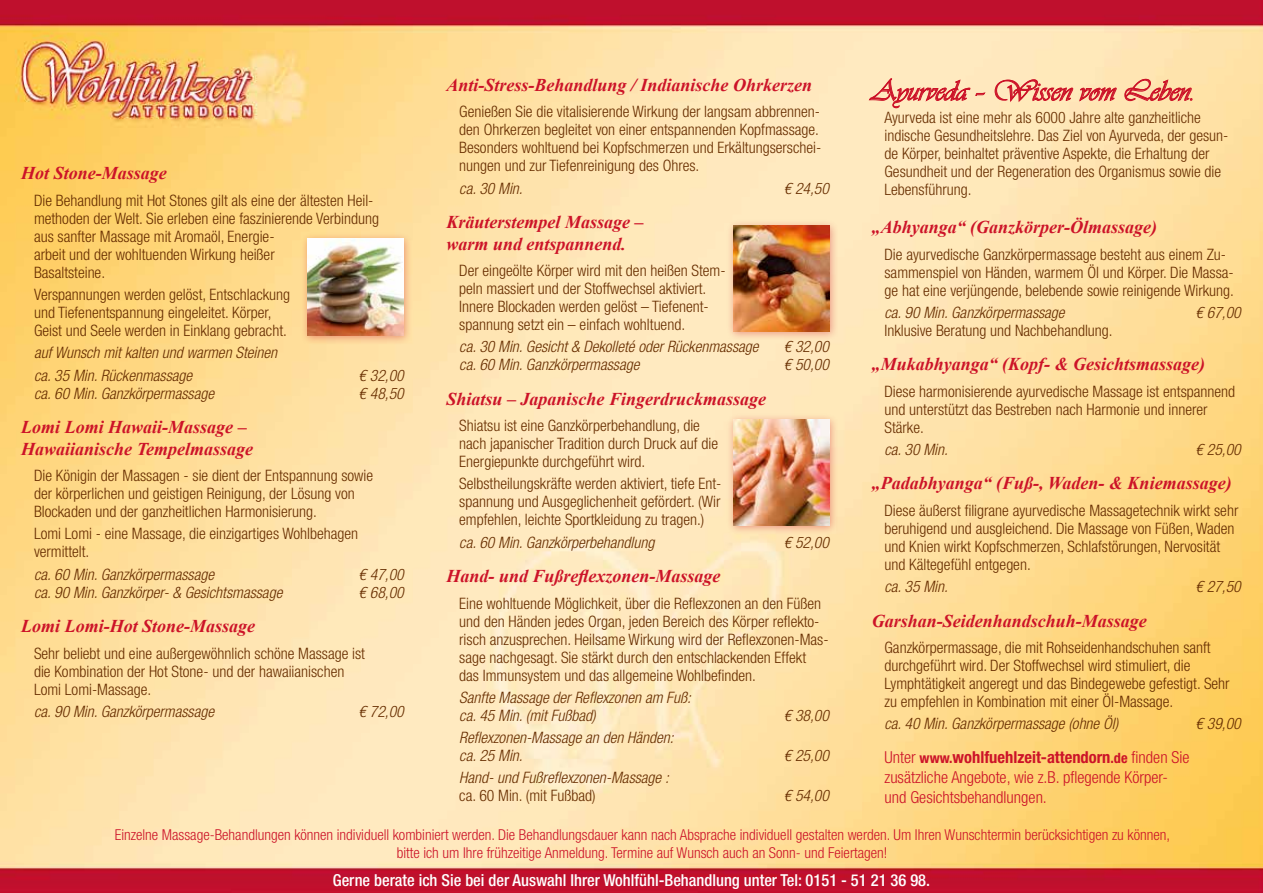
<style>
.page{position:relative;width:1263px;height:893px;background:#fff}
.page>*{position:absolute;margin:0;border:0;box-sizing:border-box;transform-origin:0 0}
.t1{font:30px "Vivaldi D";color:#cc1328}
.t2{font:italic 700 18px/21.6px "Times New Roman";color:#cc1328}
.t3{font:300 condensed 16.5px/19.8px "Helvetica Neue LT Std";color:#cc1328}
.t4{font:500 condensed 16.5px "Helvetica Neue LT Std";color:#fff}
.t5{font:300 condensed 15.75px/18px "Helvetica Neue LT Std";color:#672d00}
.t6{font:italic 300 condensed 15.75px/18px "Helvetica Neue LT Std";color:#672d00}
.t7{font:300 condensed 15px/18px "Helvetica Neue LT Std";color:#cc1328;text-align:center}
.s1{font-weight:700;font-size:14.25px}
.s2{font-weight:700}
</style>
<div class="page">
<img style="left:0;top:0;width:1263px;height:893px">
<svg style="left:868px;top:78px;width:117px;height:30px;background:#f4bfa1"></svg>
<svg style="left:994px;top:79px;width:79px;height:23px;background:#efa78e"></svg>
<svg style="left:1079px;top:87px;width:38px;height:15px"></svg>
<svg style="left:1124px;top:79px;width:69px;height:23px;background:#efa486"></svg>
<div style="left:301px;top:232px;width:112px;height:114px;background:#cc1328;opacity:.4"></div>
<img style="left:308px;top:238px;width:95px;height:98px">
<div style="left:726px;top:219px;width:112px;height:122px;background:#cc1328;opacity:.4"></div>
<img style="left:733px;top:225px;width:96px;height:106px">
<div style="left:726px;top:413px;width:113px;height:122px;background:#cc1328;opacity:.4"></div>
<img style="left:733px;top:420px;width:96px;height:105px">
<h1 class="t1" style="left:872px;top:73px;width:325px">Ayurveda – Wissen vom Leben.</h1>
<p class="t5" style="left:884px;top:108px;width:345px">Ayurveda ist eine mehr als 6000 Jahre alte ganzheitliche indische Gesundheitslehre. Das Ziel von Ayurveda, der gesun&shy;de Körper, beinhaltet präventive Aspekte, die Erhaltung der Gesundheit und der Regeneration des Organismus sowie die Lebensführung.</p>
<p class="t2" style="left:872px;top:216px;width:287px">„Abhyanga“ (Ganzkörper-Ölmassage)</p>
<p class="t5" style="left:884px;top:245px;width:351px">Die ayurvedische Ganzkörpermassage besteht aus einem Zu&shy;sammenspiel von Händen, warmem Öl und Körper. Die Massa&shy;ge hat eine verjüngende, belebende sowie reinigende Wirkung.</p>
<p class="t6" style="left:884px;top:304px;width:182px">ca. 90 Min. Ganzkörpermassage</p>
<p class="t6" style="left:1195px;top:304px;width:47px">€ 67,00</p>
<p class="t5" style="left:884px;top:321px;width:230px">Inklusive Beratung und Nachbehandlung.</p>
<p class="t2" style="left:872px;top:353px;width:335px">„Mukabhyanga“ (Kopf- &amp; Gesichtsmassage)</p>
<p class="t5" style="left:884px;top:382px;width:352px">Diese harmonisierende ayurvedische Massage ist entspannend und unterstützt das Bestreben nach Harmonie und innerer<br>Stärke.</p>
<p class="t6" style="left:884px;top:441px;width:65px">ca. 30 Min.</p>
<p class="t6" style="left:1195px;top:441px;width:47px">€ 25,00</p>
<p class="t2" style="left:872px;top:472px;width:361px">„Padabhyanga“ (Fuß-, Waden- &amp; Kniemassage)</p>
<p class="t5" style="left:884px;top:501px;width:355px">Diese äußerst filigrane ayurvedische Massagetechnik wirkt sehr beruhigend und ausgleichend. Die Massage von Füßen, Waden und Knien wirkt Kopfschmerzen, Schlafstörungen, Nervosität und Kältegefühl entgegen.</p>
<p class="t6" style="left:884px;top:578px;width:65px">ca. 35 Min.</p>
<p class="t6" style="left:1195px;top:578px;width:47px">€ 27,50</p>
<p class="t2" style="left:872px;top:609px;width:277px">Garshan-Seidenhandschuh-Massage</p>
<p class="t5" style="left:884px;top:638px;width:347px">Ganzkörpermassage, die mit Rohseidenhandschuhen sanft durchgeführt wird. Der Stoffwechsel wird stimuliert, die Lymphtätigkeit angeregt und das Bindegewebe gefestigt. Sehr zu empfehlen in Kombination mit einer Öl-Massage.</p>
<p class="t6" style="left:884px;top:715px;width:235px">ca. 40 Min. Ganzkörpermassage (ohne Öl)</p>
<p class="t6" style="left:1195px;top:715px;width:47px">€ 39,00</p>
<p class="t3" style="left:884px;top:747px;width:307px">Unter <span class="s1">www.</span><span class="s2">wohlfuehlzeit-attendorn</span><span class="s1">.de</span> finden Sie zusätzliche Angebote, wie z.B. pflegende Körper&shy;und Gesichtsbehandlungen.</p>
<p class="t7" style="left:115px;top:825px;width:1057px">Einzelne Massage-Behandlungen können individuell kombiniert werden. Die Behandlungsdauer kann nach Absprache individuell gestalten werden. Um Ihren Wunschtermin berücksichtigen zu können, bitte ich um Ihre frühzeitige Anmeldung. Termine auf Wunsch auch an Sonn- und Feiertagen!</p>
<p class="t4" style="left:333px;top:871px;width:599px">Gerne berate ich Sie bei der Auswahl Ihrer Wohlfühl-Behandlung unter Tel: 0151 - 51 21 36 98.</p>
<p class="t2" style="left:446px;top:74px;width:367px">Anti-Stress-Behandlung / Indianische Ohrkerzen</p>
<p class="t5" style="left:459px;top:103px;width:363px">Genießen Sie die vitalisierende Wirkung der langsam abbrennen&shy;den Ohrkerzen begleitet von einer entspannenden Kopfmassage.<br>Besonders wohltuend bei Kopfschmerzen und Erkältungserschei&shy;nungen und zur Tiefenreinigung des Ohres.</p>
<p class="t6" style="left:459px;top:179px;width:65px">ca. 30 Min.</p>
<p class="t6" style="left:784px;top:179px;width:47px">€ 24,50</p>
<p class="t2" style="left:446px;top:211px;width:199px">Kräuterstempel Massage – warm und entspannend.</p>
<p class="t5" style="left:459px;top:261px;width:268px">Der eingeölte Körper wird mit den heißen Stem&shy;peln massiert und der Stoffwechsel aktiviert.<br>Innere Blockaden werden gelöst – Tiefenent&shy;spannung setzt ein – einfach wohltuend.</p>
<p class="t6" style="left:459px;top:338px;width:301px">ca. 30 Min. Gesicht &amp; Dekolleté oder Rückenmassage</p>
<p class="t6" style="left:784px;top:338px;width:47px">€ 32,00</p>
<p class="t6" style="left:459px;top:356px;width:182px">ca. 60 Min. Ganzkörpermassage</p>
<p class="t6" style="left:784px;top:356px;width:47px">€ 50,00</p>
<p class="t2" style="left:446px;top:387px;width:321px">Shiatsu – Japanische Fingerdruckmassage</p>
<p class="t5" style="left:459px;top:416px;width:260px">Shiatsu ist eine Ganzkörperbehandlung, die nach japanischer Tradition durch Druck auf die<br>Energiepunkte durchgeführt wird.</p>
<p class="t5" style="left:459px;top:475px;width:264px;text-align:justify">Selbstheilungskräfte werden aktiviert, tiefe Ent&shy;spannung und Ausgeglichenheit gefördert. (Wir empfehlen, leichte Sportkleidung zu tragen.)</p>
<p class="t6" style="left:459px;top:534px;width:197px">ca. 60 Min. Ganzkörperbehandlung</p>
<p class="t6" style="left:784px;top:534px;width:47px">€ 52,00</p>
<p class="t2" style="left:446px;top:565px;width:276px">Hand- und Fußreflexzonen-Massage</p>
<p class="t5" style="left:459px;top:594px;width:371px">Eine wohltuende Möglichkeit, über die Reflexzonen an den Füßen und den Händen jedes Organ, jeden Bereich des Körper reflekto&shy;risch anzusprechen. Heilsame Wirkung wird der Reflexzonen-Mas&shy;sage nachgesagt. Sie stärkt durch den entschlackenden Effekt das Immunsystem und das allgemeine Wohlbefinden.</p>
<p class="t6" style="left:459px;top:689px;width:233px">Sanfte Massage der Reflexzonen am Fuß: ca. 45 Min. (mit Fußbad)</p>
<p class="t2" style="left:21px;top:162px;width:147px">Hot Stone-Massage</p>
<p class="t5" style="left:34px;top:191px;width:347px">Die Behandlung mit Hot Stones gilt als eine der ältesten Heil&shy;methoden der Welt. Sie erleben eine faszinierende Verbindung aus sanfter Massage mit Aromaöl, Energie-<br>arbeit und der wohltuenden Wirkung heißer<br>Basaltsteine.</p>
<p class="t5" style="left:34px;top:285px;width:258px">Verspannungen werden gelöst, Entschlackung und Tiefenentspannung eingeleitet. Körper,<br>Geist und Seele werden in Einklang gebracht.</p>
<p class="t6" style="left:34px;top:342px;width:245px;line-height:22.2px">auf Wunsch mit kalten und warmen Steinen ca. 35 Min. Rückenmassage</p>
<p class="t6" style="left:358px;top:367px;width:47px">€ 32,00</p>
<p class="t6" style="left:34px;top:385px;width:182px">ca. 60 Min. Ganzkörpermassage</p>
<p class="t6" style="left:358px;top:385px;width:47px">€ 48,50</p>
<p class="t2" style="left:21px;top:416px;width:233px">Lomi Lomi Hawaii-Massage –<br>Hawaiianische Tempelmassage</p>
<p class="t5" style="left:34px;top:466px;width:341px">Die Königin der Massagen - sie dient der Entspannung sowie der körperlichen und geistigen Reinigung, der Lösung von<br>Blockaden und der ganzheitlichen Harmonisierung.</p>
<p class="t5" style="left:34px;top:525px;width:326px">Lomi Lomi - eine Massage, die einzigartiges Wohlbehagen vermittelt.</p>
<p class="t6" style="left:34px;top:565px;width:182px">ca. 60 Min. Ganzkörpermassage</p>
<p class="t6" style="left:358px;top:565px;width:47px">€ 47,00</p>
<p class="t6" style="left:34px;top:584px;width:250px">ca. 90 Min. Ganzkörper- &amp; Gesichtsmassage</p>
<p class="t6" style="left:358px;top:584px;width:47px">€ 68,00</p>
<p class="t2" style="left:21px;top:615px;width:236px">Lomi Lomi-Hot Stone-Massage</p>
<p class="t5" style="left:34px;top:644px;width:333px">Sehr beliebt und eine außergewöhnlich schöne Massage ist die Kombination der Hot Stone- und der hawaiianischen<br>Lomi Lomi-Massage.</p>
<p class="t6" style="left:34px;top:703px;width:182px">ca. 90 Min. Ganzkörpermassage</p>
<p class="t6" style="left:358px;top:703px;width:47px">€ 72,00</p>
<p class="t6" style="left:784px;top:707px;width:47px">€ 38,00</p>
<p class="t6" style="left:459px;top:729px;width:216px">Reflexzonen-Massage an den Händen: ca. 25 Min.</p>
<p class="t6" style="left:784px;top:747px;width:47px">€ 25,00</p>
<p class="t6" style="left:459px;top:769px;width:211px">Hand- und Fußreflexzonen-Massage :</p>
<p class="t5" style="left:459px;top:787px;width:138px">ca. 60 Min. (mit Fußbad)</p>
<p class="t6" style="left:784px;top:787px;width:47px">€ 54,00</p>
</div>
